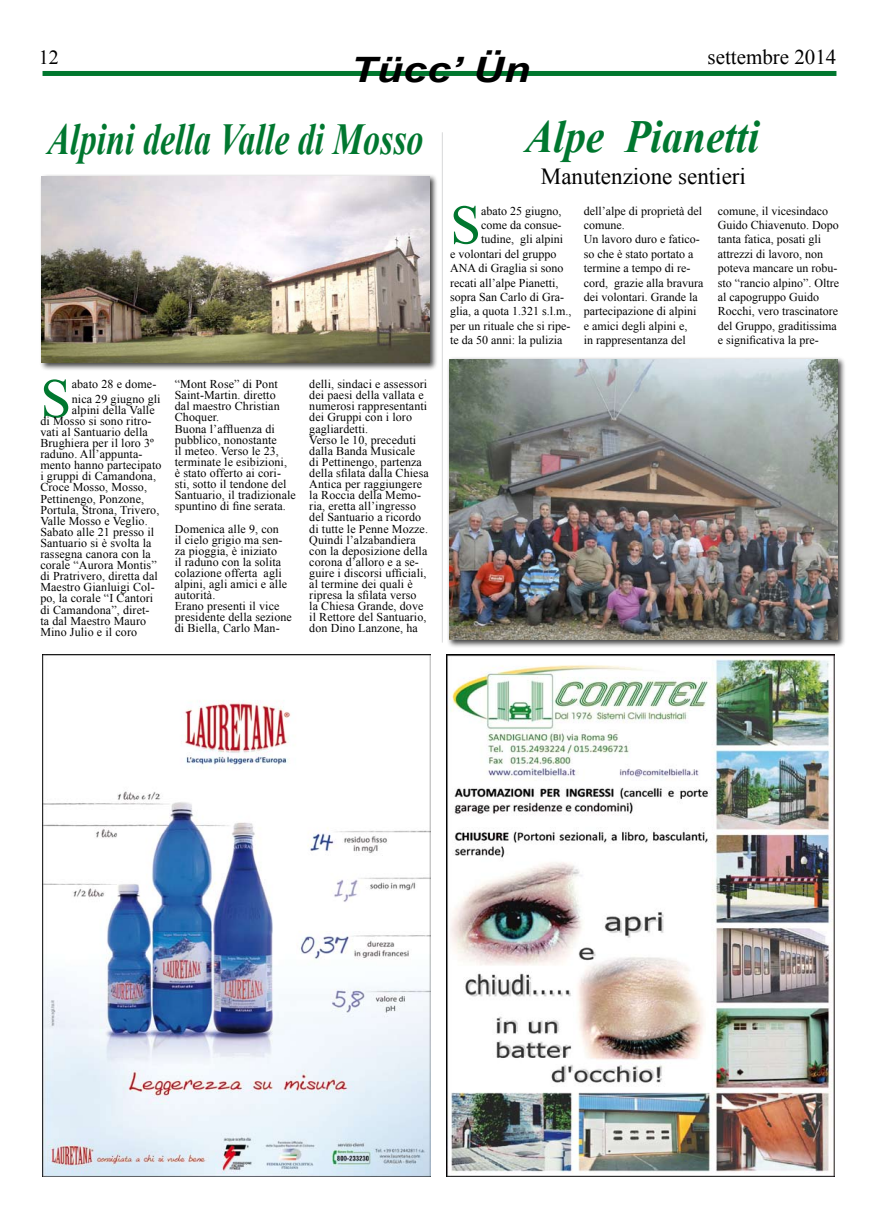
<style>
.page{position:relative;width:879px;height:1219px;background:#fff}
.page>*{position:absolute;margin:0;border:0;box-sizing:border-box;transform-origin:0 0}
.t1{font:55.5px "Times New Roman";color:#00772f}
.t2{font:italic 700 46px "Times New Roman";color:#00772f;scale:.9 1}
.t3{font:italic 700 44.2px "Times New Roman";color:#00772f;scale:.77 1}
.t4{font:italic 700 35px "Arial";color:#000;scale:1.23 1}
.t5{font:23px "Times New Roman";color:#000}
.t6{font:21px "Times New Roman";color:#000}
.t7{font:20px "Times New Roman";color:#000}
.t8{font:12px/11.1px "Times New Roman";letter-spacing:.01em;color:#000}
</style>
<div class="page">
<div style="left:43px;top:71px;width:793px;height:5px;background:#00772e"></div>
<img style="left:43px;top:655px;width:387px;height:521px">
<img style="left:446px;top:655px;width:388px;height:521px">
<div style="left:39px;top:174px;width:403px;height:211px;background:#000;opacity:.75"></div>
<img style="left:41px;top:176px;width:389px;height:187px">
<div style="left:447px;top:357px;width:403px;height:295px;background:#000;opacity:.75"></div>
<img style="left:449px;top:359px;width:388px;height:281px">
<hr style="left:442px;top:132px;width:1px;height:511px;background:#d7d8d9">
<h3 class="t7" style="left:39px;top:43px;width:21px">12</h3>
<h3 class="t6" style="left:707px;top:43px;width:130px">settembre 2014</h3>
<h3 class="t4" style="left:350px;top:46px;width:147px">Tücc’ Ün</h3>
<h3 class="t3" style="left:48px;top:109px;width:490px">Alpini della Valle di Mosso</h3>
<h1 class="t1" style="left:40px;top:361px;width:32px">S</h1>
<p class="t8" style="left:72px;top:377px;width:90px;line-height:14.4px">abato 28 e dome&shy;nica 29 giugno gli</p>
<p class="t8" style="left:40px;top:404px;width:123px;text-indent:31px">alpini della Valle di Mosso si sono ritro&shy;vati al Santuario della<br>Brughiera per il loro 3º raduno. All’appunta&shy;mento hanno partecipato i gruppi di Camandona,<br>Croce Mosso, Mosso,<br>Pettinengo, Ponzone,<br>Portula, Strona, Trivero,<br>Valle Mosso e Veglio.<br>Sabato alle 21 presso il<br>Santuario si è svolta la rassegna canora con la corale “Aurora Montis” di Pratrivero, diretta dal<br>Maestro Gianluigi Col&shy;po, la corale “I Cantori di Camandona”, diret-<br>ta dal Maestro Mauro<br>Mino Julio e il coro</p>
<p class="t8" style="left:175px;top:378px;width:123px">“Mont Rose” di Pont<br>Saint-Martin. diretto<br>dal maestro Christian<br>Choquer.<br>Buona l’affluenza di pubblico, nonostante<br>il meteo. Verso le 23, terminate le esibizioni,<br>è stato offerto ai cori&shy;sti, sotto il tendone del<br>Santuario, il tradizionale spuntino di fine serata.</p>
<p class="t8" style="left:175px;top:523px;width:119px">Domenica alle 9, con<br>il cielo grigio ma sen&shy;za pioggia, è iniziato<br>il raduno con la solita colazione offerta agli alpini, agli amici e alle autorità.<br>Erano presenti il vice presidente della sezione di Biella, Carlo Man-</p>
<p class="t8" style="left:309px;top:378px;width:121px">delli, sindaci e assessori dei paesi della vallata e numerosi rappresentanti dei Gruppi con i loro gagliardetti.<br>Verso le 10, preceduti dalla Banda Musicale<br>di Pettinengo, partenza della sfilata dalla Chiesa<br>Antica per raggiungere la Roccia della Memo&shy;ria, eretta all’ingresso del Santuario a ricordo di tutte le Penne Mozze.<br>Quindi l’alzabandiera con la deposizione della corona d’alloro e a se&shy;guire i discorsi ufficiali, al termine dei quali è ripresa la sfilata verso<br>la Chiesa Grande, dove il Rettore del Santuario, don Dino Lanzone, ha</p>
<h2 class="t2" style="left:525px;top:104px;width:261px">Alpe Pianetti</h2>
<h3 class="t5" style="left:541px;top:161px;width:207px">Manutenzione sentieri</h3>
<h1 class="t1" style="left:450px;top:187px;width:32px">S</h1>
<p class="t8" style="left:481px;top:205px;width:82px">abato 25 giugno,</p>
<p class="t8" style="left:481px;top:219px;width:82px">come da consue-</p>
<p class="t8" style="left:481px;top:234px;width:84px">tudine, gli alpini</p>
<p class="t8" style="left:450px;top:248px;width:108px">e volontari del gruppo</p>
<p class="t8" style="left:450px;top:262px;width:115px">ANA di Graglia si sono</p>
<p class="t8" style="left:450px;top:277px;width:110px">recati all’alpe Pianetti,</p>
<p class="t8" style="left:450px;top:291px;width:115px">sopra San Carlo di Gra-</p>
<p class="t8" style="left:450px;top:306px;width:123px">glia, a quota 1.321 s.l.m.,</p>
<p class="t8" style="left:450px;top:320px;width:122px">per un rituale che si ripe-</p>
<p class="t8" style="left:450px;top:334px;width:114px">te da 50 anni: la pulizia</p>
<p class="t8" style="left:584px;top:203px;width:121px;line-height:14.4px">dell’alpe di proprietà del comune.<br>Un lavoro duro e fatico&shy;so che è stato portato a termine a tempo di re&shy;cord, grazie alla bravura dei volontari. Grande la partecipazione di alpini e amici degli alpini e,<br>in rappresentanza del</p>
<p class="t8" style="left:718px;top:203px;width:123px;line-height:14.4px">comune, il vicesindaco<br>Guido Chiavenuto. Dopo tanta fatica, posati gli attrezzi di lavoro, non poteva mancare un robu&shy;sto “rancio alpino”. Oltre al capogruppo Guido<br>Rocchi, vero trascinatore del Gruppo, graditissima e significativa la pre-</p>
</div>
